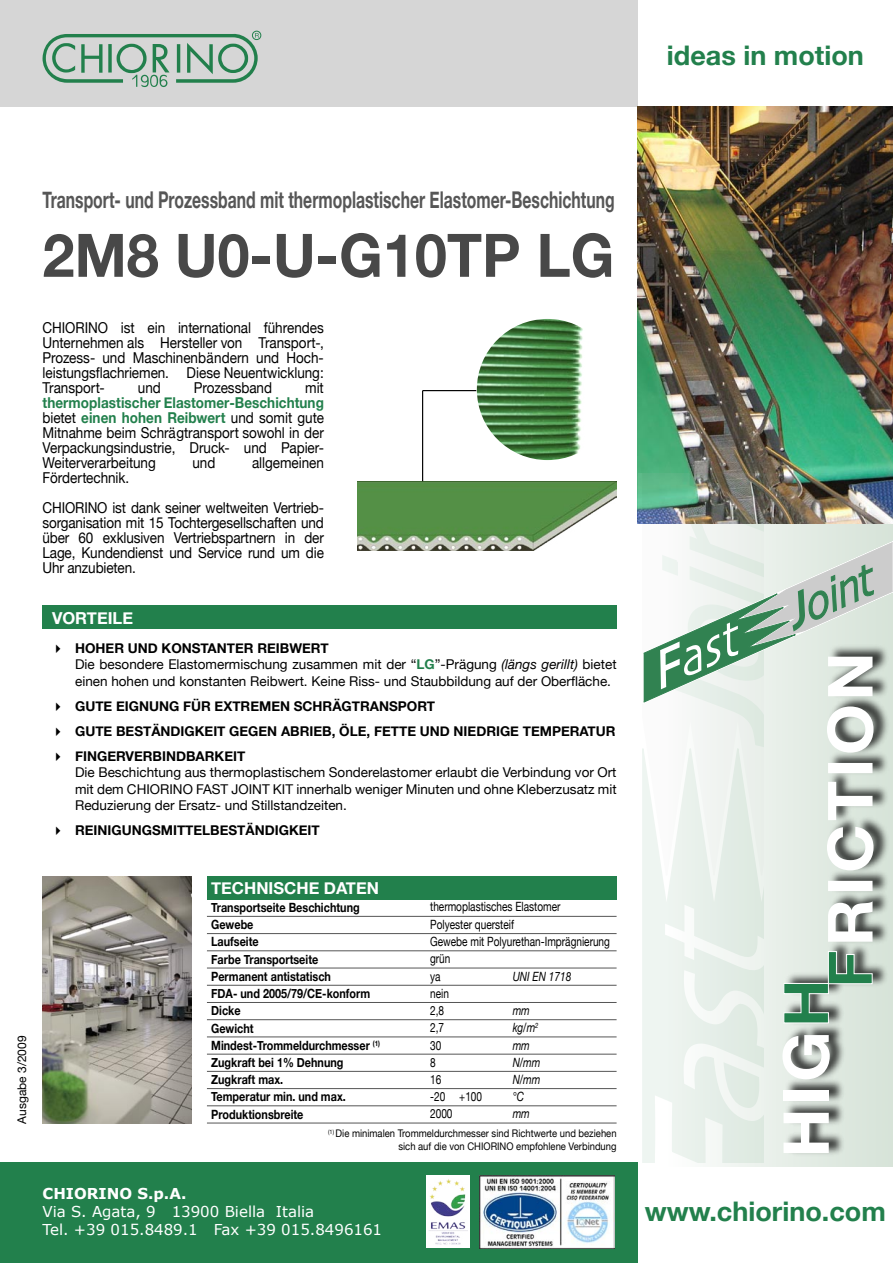
<style>
.page{position:relative;width:893px;height:1263px;background:#fff}
.page>*{position:absolute;margin:0;border:0;box-sizing:border-box;transform-origin:0 0}
.t1{font:700 60px "Helvetica Neue";color:#484848;scale:.96 1}
.t2{font:700 27px "Helvetica Neue";color:#22804c}
.t3{font:700 23.1px "Helvetica Neue";color:#565656;scale:.68 1}
.t4{font:700 16.5px "Helvetica Neue";color:#fff}
.t5{font:15px/15px "Helvetica Neue";letter-spacing:-.005em;color:#000;text-align:justify;scale:.9 1}
.t6{font:15px "Verdana";color:#fff}
.t7{font:700 15px "Verdana";color:#fff}
.t8{font:13.5px/16.5px "Helvetica Neue";color:#000}
.t9{font:700 13.5px "Helvetica Neue";color:#000}
.t10{font:700 12.75px "Helvetica Neue";color:#000;scale:.85 1}
.t11{font:12.75px "Helvetica Neue";color:#000;scale:.79 1}
.t12{font:italic 12.75px "Helvetica Neue";color:#000;scale:.79 1}
.t13{font:12px "Helvetica Neue";color:#000}
.t14{font:10.5px "Helvetica Neue";color:#000;scale:.9 1}
.s1{font-weight:700;color:#22804c}
.s2{font-style:italic}
</style>
<div class="page">
<div style="left:0;top:0;width:638px;height:106px;background:#d6d6d6"></div>
<div style="left:252px;top:31px;width:9px;height:9px;border:1px solid #22804c;border-radius:4px"></div>
<svg style="left:43px;top:33px;width:216px;height:54px"></svg>
<img style="left:638px;top:106px;width:255px;height:367px">
<div style="left:0;top:1162px;width:638px;height:101px;background:#22804c"></div>
<img style="left:43px;top:876px;width:148px;height:248px">
<svg style="left:637px;top:473px;width:256px;height:689px"></svg>
<img style="left:358px;top:481px;width:259px;height:70px">
<img style="left:477px;top:319px;width:106px;height:141px">
<hr style="left:422px;top:391px;width:1px;height:90px;background:#000">
<hr style="left:423px;top:390px;width:53px;height:1px;background:#000">
<img style="left:479px;top:1176px;width:136px;height:72px">
<div style="left:427px;top:1176px;width:43px;height:72px;background:#fff"></div>
<img style="left:429px;top:1179px;width:39px;height:66px">
<div style="left:43px;top:605px;width:574px;height:23px;background:#22804c"></div>
<div style="left:207px;top:876px;width:410px;height:23px;background:#22804c"></div>
<hr style="left:207px;top:916px;width:219px;height:1px;background:#565656">
<hr style="left:426px;top:916px;width:191px;height:1px;background:#565656">
<hr style="left:207px;top:933px;width:219px;height:1px;background:#565656">
<hr style="left:426px;top:933px;width:191px;height:1px;background:#565656">
<hr style="left:207px;top:950px;width:219px;height:1px;background:#565656">
<hr style="left:426px;top:950px;width:191px;height:1px;background:#565656">
<hr style="left:207px;top:968px;width:219px;height:1px;background:#565656">
<hr style="left:426px;top:968px;width:191px;height:1px;background:#565656">
<hr style="left:207px;top:985px;width:219px;height:1px;background:#565656">
<hr style="left:426px;top:985px;width:191px;height:1px;background:#565656">
<hr style="left:207px;top:1002px;width:219px;height:1px;background:#565656">
<hr style="left:426px;top:1002px;width:191px;height:1px;background:#565656">
<hr style="left:207px;top:1019px;width:219px;height:1px;background:#565656">
<hr style="left:426px;top:1019px;width:191px;height:1px;background:#565656">
<hr style="left:207px;top:1036px;width:219px;height:1px;background:#565656">
<hr style="left:426px;top:1036px;width:191px;height:1px;background:#565656">
<hr style="left:207px;top:1054px;width:219px;height:1px;background:#565656">
<hr style="left:426px;top:1054px;width:191px;height:1px;background:#565656">
<hr style="left:207px;top:1071px;width:219px;height:1px;background:#565656">
<hr style="left:426px;top:1071px;width:191px;height:1px;background:#565656">
<hr style="left:207px;top:1088px;width:219px;height:1px;background:#565656">
<hr style="left:426px;top:1088px;width:191px;height:1px;background:#565656">
<hr style="left:207px;top:1105px;width:219px;height:1px;background:#565656">
<hr style="left:426px;top:1105px;width:191px;height:1px;background:#565656">
<hr style="left:207px;top:1123px;width:219px;height:1px;background:#565656">
<hr style="left:426px;top:1123px;width:191px;height:1px;background:#565656">
<p class="t2" style="left:667px;top:38px;width:198px">ideas in motion</p>
<p class="t3" style="left:43px;top:185px;width:843px">Transport- und Prozessband mit thermoplastischer Elastomer-Beschichtung</p>
<p class="t1" style="left:43px;top:218px;width:597px">2M8 U0-U-G10TP LG</p>
<p class="t5" style="left:43px;top:320px;width:314px">CHIORINO ist ein international führendes Unternehmen als Hersteller von Transport-, Prozess- und Maschinenbändern und Hoch&shy;leistungsflachriemen. Diese Neuentwicklung:<br>Transport-</p>
<p class="t5" style="left:43px;top:380px;width:314px;text-indent:263px">mit <span class="s1">thermoplastischer Elastomer-Beschichtung </span>bietet <span class="s1">einen hohen Reibwert</span> und somit gute Mitnahme beim Schrägtransport sowohl in der Verpackungsindustrie, Druck- und Papier-Weiterverarbeitung</p>
<p class="t5" style="left:138px;top:380px;width:27px">und</p>
<p class="t5" style="left:194px;top:380px;width:88px">Prozessband</p>
<p class="t5" style="left:192px;top:455px;width:27px">und</p>
<p class="t5" style="left:252px;top:455px;width:81px">allgemeinen</p>
<p class="t5" style="left:43px;top:470px;width:98px">Fördertechnik.</p>
<p class="t5" style="left:43px;top:500px;width:314px">CHIORINO ist dank seiner weltweiten Vertrieb&shy;sorganisation mit 15 Tochtergesellschaften und über 60 exklusiven Vertriebspartnern in der Lage, Kundendienst und Service rund um die Uhr anzubieten.</p>
<p class="t4" style="left:52px;top:607px;width:82px">VORTEILE</p>
<p class="t9" style="left:51px;top:640px;width:279px">✔ HOHER UND KONSTANTER REIBWERT</p>
<p class="t8" style="left:75px;top:656px;width:543px">Die besondere Elastomermischung zusammen mit der “<span class="s1">LG</span>”-Prägung <span class="s2">(längs gerillt)</span> bietet einen hohen und konstanten Reibwert. Keine Riss- und Staubbildung auf der Oberfläche.</p>
<p class="t9" style="left:51px;top:698px;width:386px">✔ GUTE EIGNUNG FÜR EXTREMEN SCHRÄGTRANSPORT</p>
<p class="t9" style="left:51px;top:723px;width:566px">✔ GUTE BESTÄNDIGKEIT GEGEN ABRIEB, ÖLE, FETTE UND NIEDRIGE TEMPERATUR</p>
<p class="t9" style="left:51px;top:748px;width:196px">✔ FINGERVERBINDBARKEIT</p>
<p class="t8" style="left:75px;top:764px;width:543px;text-align:justify">Die Beschichtung aus thermoplastischem Sonderelastomer erlaubt die Verbindung vor Ort mit dem CHIORINO FAST JOINT KIT innerhalb weniger Minuten und ohne Kleberzusatz mit Reduzierung der Ersatz- und Stillstandzeiten.</p>
<p class="t9" style="left:51px;top:822px;width:270px">✔ REINIGUNGSMITTELBESTÄNDIGKEIT</p>
<p class="t13" style="left:15px;top:1124px;width:90px;rotate:-90deg">Ausgabe 3/2009</p>
<p class="t4" style="left:211px;top:878px;width:169px">TECHNISCHE DATEN</p>
<p class="t10" style="left:211px;top:899px;width:176px">Transportseite Beschichtung</p>
<p class="t11" style="left:430px;top:899px;width:167px">thermoplastisches Elastomer</p>
<p class="t10" style="left:211px;top:917px;width:51px">Gewebe</p>
<p class="t11" style="left:430px;top:917px;width:108px">Polyester quersteif</p>
<p class="t10" style="left:211px;top:934px;width:57px">Laufseite</p>
<p class="t11" style="left:430px;top:934px;width:229px">Gewebe mit Polyurethan-Imprägnierung</p>
<p class="t10" style="left:211px;top:951px;width:128px">Farbe Transportseite</p>
<p class="t11" style="left:430px;top:951px;width:27px">grün</p>
<p class="t10" style="left:211px;top:968px;width:142px">Permanent antistatisch</p>
<p class="t11" style="left:430px;top:968px;width:15px">ya</p>
<p class="t12" style="left:513px;top:968px;width:76px">UNI EN 1718</p>
<p class="t10" style="left:211px;top:986px;width:189px">FDA- und 2005/79/CE-konform</p>
<p class="t11" style="left:430px;top:986px;width:25px">nein</p>
<p class="t10" style="left:211px;top:1003px;width:36px">Dicke</p>
<p class="t11" style="left:430px;top:1003px;width:19px">2,8</p>
<p class="t12" style="left:513px;top:1003px;width:23px">mm</p>
<p class="t10" style="left:211px;top:1020px;width:52px">Gewicht</p>
<p class="t11" style="left:430px;top:1020px;width:19px">2,7</p>
<p class="t12" style="left:513px;top:1020px;width:34px">kg/m<sup>2</sup></p>
<p class="t10" style="left:211px;top:1037px;width:200px">Mindest-Trommeldurchmesser <sup>(1)</sup></p>
<p class="t11" style="left:430px;top:1037px;width:16px">30</p>
<p class="t12" style="left:513px;top:1037px;width:23px">mm</p>
<p class="t10" style="left:211px;top:1054px;width:157px">Zugkraft bei 1% Dehnung</p>
<p class="t11" style="left:430px;top:1054px;width:9px">8</p>
<p class="t12" style="left:513px;top:1054px;width:37px">N/mm</p>
<p class="t10" style="left:211px;top:1072px;width:86px">Zugkraft max.</p>
<p class="t11" style="left:430px;top:1072px;width:16px">16</p>
<p class="t12" style="left:513px;top:1072px;width:37px">N/mm</p>
<p class="t10" style="left:211px;top:1089px;width:160px">Temperatur min. und max.</p>
<p class="t11" style="left:430px;top:1089px;width:67px">-20 +100</p>
<p class="t12" style="left:513px;top:1089px;width:16px">°C</p>
<p class="t10" style="left:211px;top:1106px;width:110px">Produktionsbreite</p>
<p class="t11" style="left:430px;top:1106px;width:30px">2000</p>
<p class="t12" style="left:513px;top:1106px;width:23px">mm</p>
<p class="t14" style="left:328px;top:1127px;width:322px"><sup>(1)</sup> Die minimalen Trommeldurchmesser sind Richtwerte und beziehen</p>
<p class="t14" style="left:398px;top:1140px;width:244px">sich auf die von CHIORINO empfohlene Verbindung</p>
<p class="t7" style="left:43px;top:1184px;width:145px">CHIORINO S.p.A.</p>
<p class="t6" style="left:43px;top:1202px;width:273px">Via S. Agata, 9 13900 Biella Italia</p>
<p class="t6" style="left:43px;top:1220px;width:341px">Tel. +39 015.8489.1 Fax +39 015.8496161</p>
<p class="t2" style="left:645px;top:1195px;width:242px">www.chiorino.com</p>
</div>
